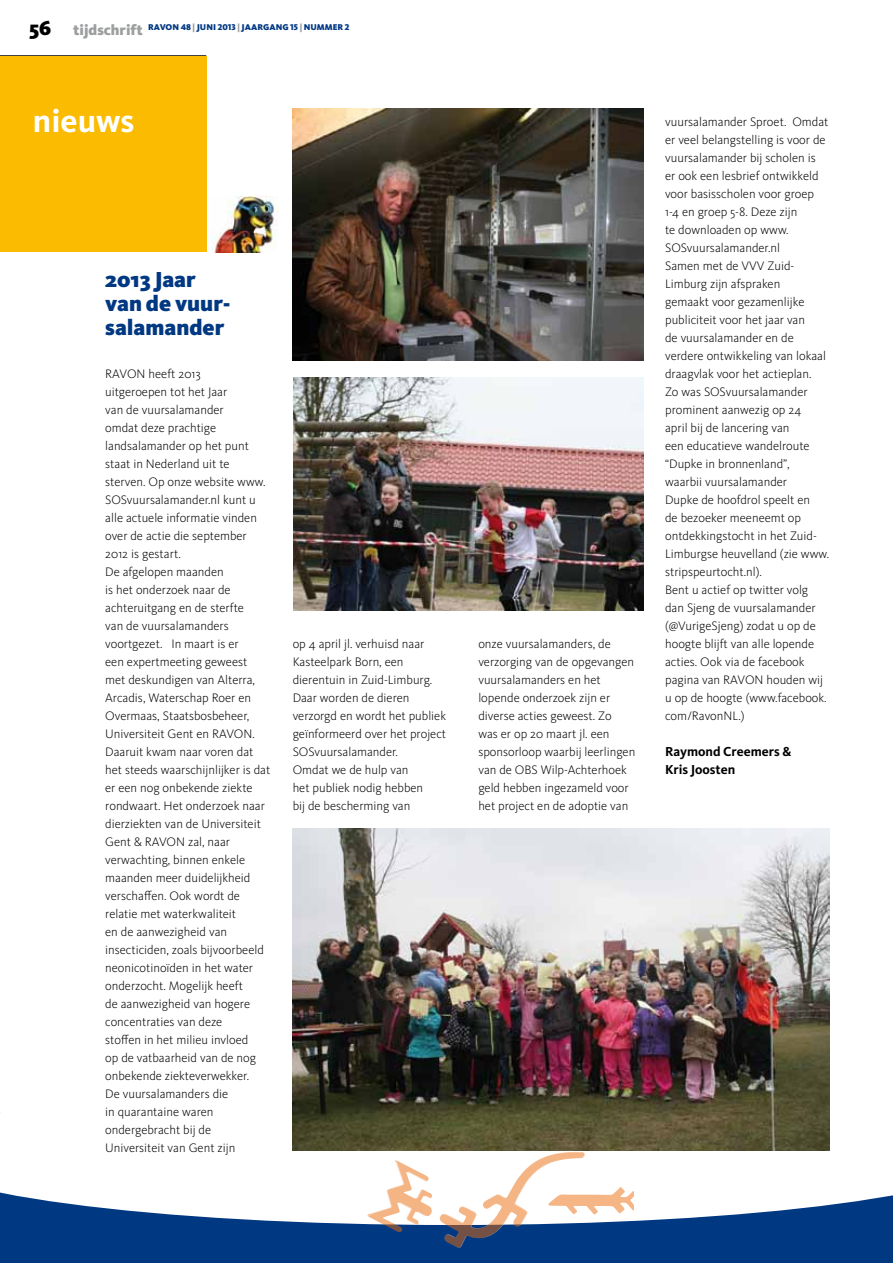
<style>
.page{position:relative;width:893px;height:1263px;background:#fff}
.page>*{position:absolute;margin:0;border:0;box-sizing:border-box;transform-origin:0 0}
.t1{font:700 33px "Kievit OT";color:#fff}
.t2{font:900 22.5px/24px "Kievit OT";color:#003882}
.t3{font:700 13.5px/18px "Kievit OT";color:#000}
.t4{font:300 12.75px/18px "Kievit OT";color:#000}
.t5{font:900 8.7px "Kievit OT";letter-spacing:.005em;color:#003882}
.s1{font-size:21px;color:#000}
.s2{font-size:15px;color:#9c9e9f}
.s3{color:#9c9e9f}
</style>
<div class="page">
<hr style="left:0;top:55px;width:206px;height:1px;background:#000">
<div style="left:0;top:1113px;width:893px;height:150px;background:#003882"></div>
<svg style="left:0;top:1080px;width:788px;height:145px;fill:#fff"></svg>
<svg style="left:788px;top:1080px;width:105px;height:130px"></svg>
<img style="left:395px;top:1160px;width:7px;height:25px">
<img style="left:552px;top:1187px;width:68px;height:13px">
<img style="left:536px;top:1151px;width:34px;height:10px">
<div style="left:0;top:56px;width:206px;height:195px;background:#fabb00"></div>
<img style="left:293px;top:108px;width:350px;height:253px">
<img style="left:293px;top:377px;width:350px;height:233px">
<img style="left:293px;top:828px;width:536px;height:322px">
<img style="left:211px;top:197px;width:66px;height:55px">
<p class="t5" style="left:29px;top:21px;width:223px"><span class="s1">56</span> <span class="s2">tijdschrift</span> RAVON 48 <span class="s3">|</span> jun i 2013 <span class="s3">|</span> jaar</p>
<p class="t5" style="left:263px;top:21px;width:88px">gang 15 <span class="s3">|</span> n ummer 2</p>
<h1 class="t1" style="left:33px;top:101px;width:103px">nieuws</h1>
<h2 class="t2" style="left:105px;top:267px;width:127px">2013 Jaar van de vuur&shy;salamander</h2>
<p class="t4" style="left:105px;top:365px;width:166px">RAVON heeft 2013<br>uitgeroepen tot het Jaar<br>van de vuursalamander<br>omdat deze prachtige landsalamander op het punt staat in Nederland uit te sterven. Op onze website www.<br>SOSvuursalamander.nl kunt u alle actuele informatie vinden over de actie die september<br>2012 is gestart.<br>De afgelopen maanden<br>is het onderzoek naar de achteruitgang en de sterfte<br>van de vuursalamanders voortgezet. In maart is er<br>een expertmeeting geweest met deskundigen van Alterra,<br>Arcadis, Waterschap Roer en<br>Overmaas, Staatsbosbeheer,<br>Universiteit Gent en RAVON.<br>Daaruit kwam naar voren dat het steeds waarschijnlijker is dat er een nog onbekende ziekte rondwaart. Het onderzoek naar dierziekten van de Universiteit<br>Gent &amp; RAVON zal, naar verwachting, binnen enkele maanden meer duidelijkheid verschaffen. Ook wordt de relatie met waterkwaliteit<br>en de aanwezigheid van insecticiden, zoals bijvoorbeeld neonicotinoïden in het water onderzocht. Mogelijk heeft<br>de aanwezigheid van hogere concentraties van deze<br>stoffen in het milieu invloed<br>op de vatbaarheid van de nog onbekende ziekteverwekker.<br>De vuursalamanders die<br>in quarantaine waren ondergebracht bij de<br>Universiteit van Gent zijn</p>
<p class="t4" style="left:293px;top:635px;width:155px">op 4 april jl. verhuisd naar<br>Kasteelpark Born, een dierentuin in Zuid-Limburg.<br>Daar worden de dieren verzorgd en wordt het publiek geïnformeerd over het project<br>SOSvuursalamander.<br>Omdat we de hulp van<br>het publiek nodig hebben<br>bij de bescherming van</p>
<p class="t4" style="left:478px;top:635px;width:158px">onze vuursalamanders, de verzorging van de opgevangen vuursalamanders en het lopende onderzoek zijn er diverse acties geweest. Zo<br>was er op 20 maart jl. een sponsorloop waarbij leerlingen van de OBS Wilp-Achterhoek geld hebben ingezameld voor het project en de adoptie van</p>
<p class="t4" style="left:665px;top:113px;width:166px">vuursalamander Sproet. Omdat er veel belangstelling is voor de vuursalamander bij scholen is<br>er ook een lesbrief ontwikkeld voor basisscholen voor groep<br>1-4 en groep 5-8. Deze zijn<br>te downloaden op www.<br>SOSvuursalamander.nl<br>Samen met de VVV Zuid-<br>Limburg zijn afspraken<br>gemaakt voor gezamenlijke publiciteit voor het jaar van<br>de vuursalamander en de verdere ontwikkeling van lokaal draagvlak voor het actieplan.<br>Zo was SOSvuursalamander prominent aanwezig op 24<br>april bij de lancering van<br>een educatieve wandelroute “Dupke in bronnenland”, waarbii vuursalamander<br>Dupke de hoofdrol speelt en<br>de bezoeker meeneemt op ontdekkingstocht in het Zuid-<br>Limburgse heuvelland (zie www. stripspeurtocht.nl).<br>Bent u actief op twitter volg dan Sjeng de vuursalamander (@VurigeSjeng) zodat u op de hoogte blijft van alle lopende acties. Ook via de facebook pagina van RAVON houden wij u op de hoogte (www.facebook. com/RavonNL.)</p>
<p class="t3" style="left:665px;top:742px;width:128px">Raymond Creemers &amp;<br>Kris Joosten</p>
</div>
